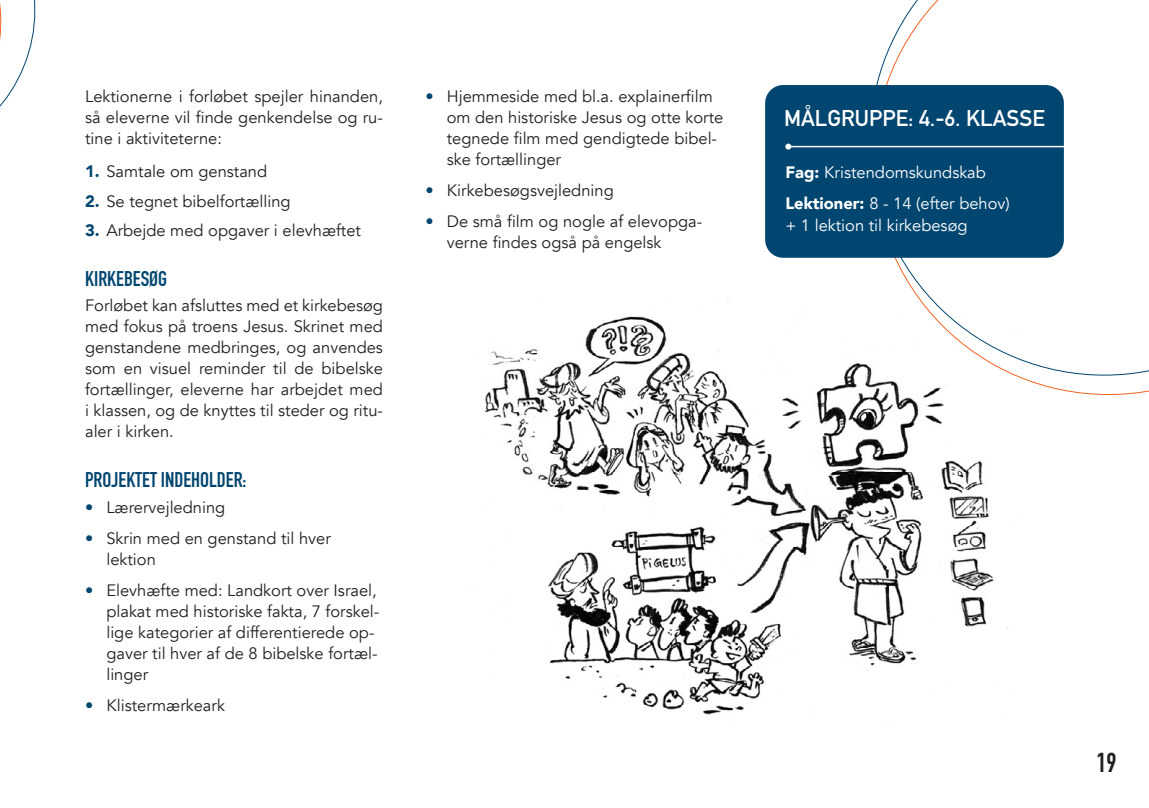
<style>
.page{position:relative;width:1149px;height:808px;background:#fff}
.page>*{position:absolute;margin:0;border:0;box-sizing:border-box;transform-origin:0 0}
.t1{font:27px "DIN Engschrift Std";color:#231f20}
.t2{font:22.5px "DIN Mittelschrift Std";color:#fff}
.t3{font:21px "DIN Engschrift Std";color:#004670}
.t4{font:16.5px/21px "Avenir";color:#231f20}
.t5{font:16.5px/22.5px "Avenir";color:#fff}
.s1{font-weight:900;color:#004670}
.s2{color:#004670}
.s3{font-weight:900}
</style>
<div class="page">
<img style="left:484px;top:316px;width:524px;height:399px">
<svg style="left:841px;top:0;width:307px;height:403px"></svg>
<div style="left:765px;top:85px;width:298px;height:173px;background:#004670;border-radius:18px"></div>
<hr style="left:788px;top:146px;width:318px;height:1px;background:#fff">
<svg style="left:785px;top:144px;width:6px;height:6px"></svg>
<svg style="left:0;top:0;width:36px;height:107px"></svg>
<p class="t4" style="left:85px;top:86px;width:299px;text-align:justify">Lektionerne i forløbet spejler hinanden, så eleverne vil finde genkendelse og ru&shy;tine i aktiviteterne:</p>
<p class="t4" style="left:85px;top:161px;width:184px"><span class="s1">1.</span> Samtale om genstand</p>
<p class="t4" style="left:85px;top:191px;width:207px"><span class="s1">2.</span> Se tegnet bibelfortælling</p>
<p class="t4" style="left:85px;top:220px;width:277px"><span class="s1">3.</span> Arbejde med opgaver i elevhæftet</p>
<p class="t3" style="left:85px;top:266px;width:84px">KIRKEBESØG</p>
<p class="t4" style="left:85px;top:295px;width:299px;text-align:justify">Forløbet kan afsluttes med et kirkebesøg med fokus på troens Jesus. Skrinet med genstandene medbringes, og anvendes som en visuel reminder til de bibelske fortællinger, eleverne har arbejdet med i klassen, og de knyttes til steder og ritu&shy;aler i kirken.</p>
<p class="t3" style="left:85px;top:467px;width:163px">PROJEKTET INDEHOLDER:</p>
<p class="t4" style="left:85px;top:497px;width:142px"><span class="s2">•</span> Lærervejledning</p>
<p class="t4" style="left:106px;top:528px;width:226px;text-indent:-21px"><span class="s2">•</span> Skrin med en genstand til hver lektion</p>
<p class="t4" style="left:106px;top:580px;width:274px;text-indent:-21px"><span class="s2">•</span> Elevhæfte med: Landkort over Israel, plakat med historiske fakta, 7 forskel&shy;lige kategorier af differentierede op&shy;gaver til hver af de 8 bibelske fortæl&shy;linger</p>
<p class="t4" style="left:85px;top:695px;width:141px"><span class="s2">•</span> Klistermærkeark</p>
<p class="t4" style="left:446px;top:86px;width:278px;text-indent:-21px"><span class="s2">•</span> Hjemmeside med bl.a. explainerfilm om den historiske Jesus og otte korte tegnede film med gendigtede bibel&shy;ske fortællinger</p>
<p class="t4" style="left:425px;top:180px;width:190px"><span class="s2">•</span> Kirkebesøgsvejledning</p>
<p class="t4" style="left:446px;top:211px;width:257px;text-indent:-21px"><span class="s2">•</span> De små film og nogle af elevopga&shy;verne findes også på engelsk</p>
<p class="t2" style="left:783px;top:105px;width:262px">MÅLGRUPPE: 4.-6. KLASSE</p>
<p class="t5" style="left:785px;top:161px;width:202px"><span class="s3">Fag:</span> Kristendomskundskab</p>
<p class="t5" style="left:785px;top:192px;width:226px"><span class="s3">Lektioner:</span> 8 - 14 (efter behov) + 1 lektion til kirkebesøg</p>
<h1 class="t1" style="left:1095px;top:747px;width:22px">19</h1>
</div>
